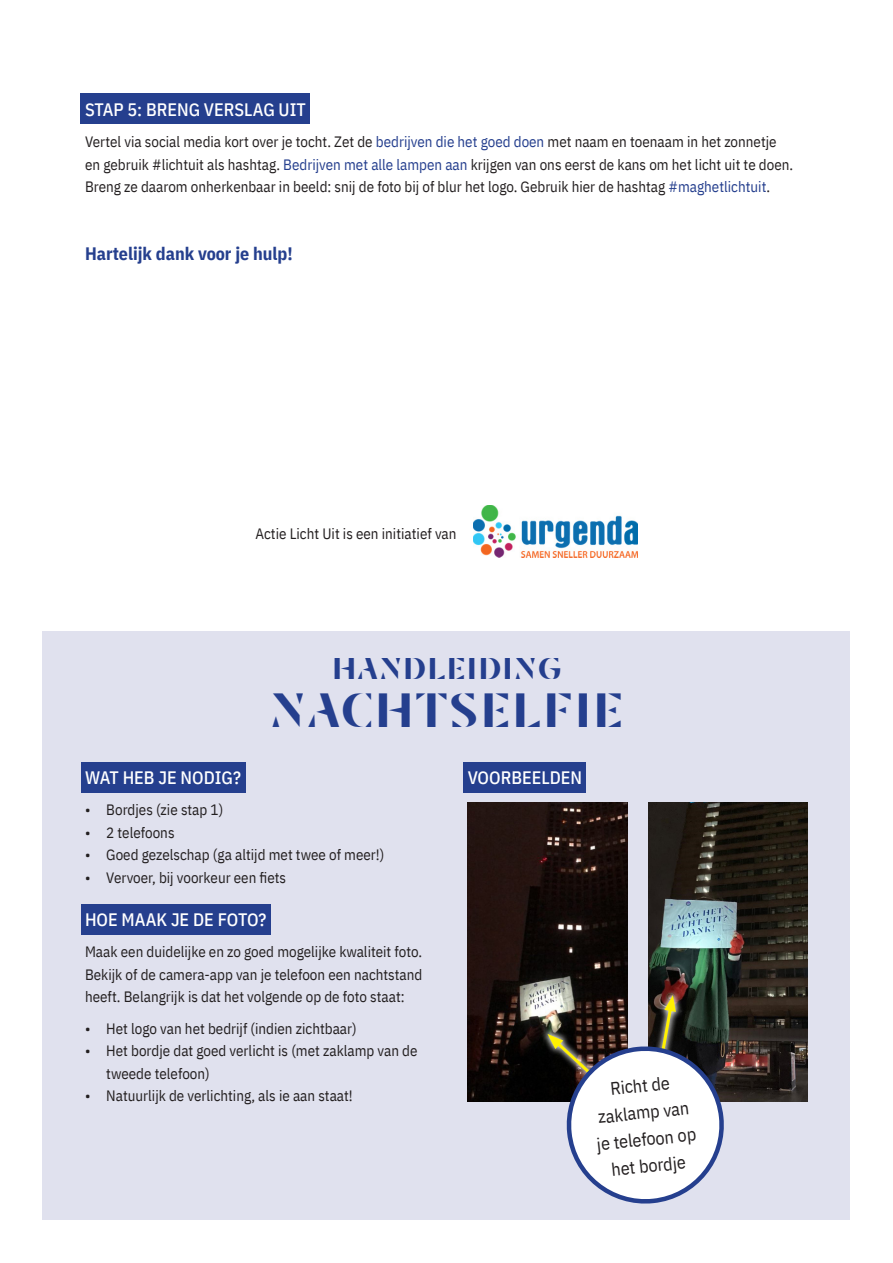
<style>
.page{position:relative;width:893px;height:1263px;background:#fff}
.page>*{position:absolute;margin:0;border:0;box-sizing:border-box;transform-origin:0 0}
.t1{font:48px "No Waste Stencil";color:#253f8e}
.t2{font:30px "No Waste Stencil";color:#253f8e}
.H4__stap{font:500 18px "IBM Plex Sans Cond";color:#fff}
.t3{font:18px/27px "IBM Plex Sans Cond";color:#231f20;text-align:center}
.t4{font:700 18px "IBM Plex Sans Cond";color:#253f8e}
.t5{font:15px/22.5px "IBM Plex Sans Cond";color:#231f20}
.s1{color:#253f8e}
</style>
<div class="page">
<div style="left:43px;top:631px;width:807px;height:589px;background:#e0e1ee"></div>
<div style="left:81px;top:94px;width:229px;height:30px;background:#253f8e"></div>
<div style="left:81px;top:762px;width:164px;height:30px;background:#253f8e"></div>
<div style="left:81px;top:904px;width:190px;height:30px;background:#253f8e"></div>
<div style="left:463px;top:762px;width:123px;height:30px;background:#253f8e"></div>
<img style="left:468px;top:803px;width:159px;height:298px">
<img style="left:648px;top:803px;width:160px;height:298px">
<svg style="left:540px;top:1027px;width:7px;height:75px"></svg>
<svg style="left:648px;top:988px;width:35px;height:7px"></svg>
<svg style="left:547px;top:995px;width:179px;height:209px"></svg>
<img style="left:473px;top:505px;width:164px;height:52px">
<p class="H4__stap" style="left:85px;top:96px;width:222px">STAP 5: BRENG VERSLAG UIT</p>
<p class="t5" style="left:85px;top:129px;width:710px">Vertel via social media kort over je tocht. Zet de <span class="s1">bedrijven die het goed doen</span> met naam en toenaam in het zonnetje en gebruik #lichtuit als hashtag. <span class="s1">Bedrijven met alle lampen aan</span> krijgen van ons eerst de kans om het licht uit te doen.<br>Breng ze daarom onherkenbaar in beeld: snij de foto bij of blur het logo. Gebruik hier de hashtag <span class="s1">#maghetlichtuit</span>.</p>
<h3 class="t4" style="left:85px;top:239px;width:209px">Hartelijk dank voor je hulp!</h3>
<p class="t5" style="left:255px;top:521px;width:203px">Actie Licht Uit is een initiatief van</p>
<p class="t2" style="left:331px;top:654px;width:232px">HANDLEIDING</p>
<p class="t1" style="left:269px;top:687px;width:357px">NACHTSELFIE</p>
<p class="H4__stap" style="left:85px;top:764px;width:157px">WAT HEB JE NODIG?</p>
<p class="t5" style="left:85px;top:797px;width:140px">• Bordjes (zie stap 1)</p>
<p class="t5" style="left:85px;top:820px;width:91px">• 2 telefoons</p>
<p class="t5" style="left:85px;top:842px;width:301px">• Goed gezelschap (ga altijd met twee of meer!)</p>
<p class="t5" style="left:85px;top:865px;width:203px">• Vervoer, bij voorkeur een fiets</p>
<p class="H4__stap" style="left:85px;top:906px;width:183px">HOE MAAK JE DE FOTO?</p>
<p class="t5" style="left:85px;top:939px;width:339px;text-align:justify">Maak een duidelijke en zo goed mogelijke kwaliteit foto.<br>Bekijk of de camera-app van je telefoon een nachtstand heeft. Belangrijk is dat het volgende op de foto staat:</p>
<p class="t5" style="left:85px;top:1016px;width:273px">• Het logo van het bedrijf (indien zichtbaar)</p>
<p class="t5" style="left:106px;top:1038px;width:313px;text-indent:-21px">• Het bordje dat goed verlicht is (met zaklamp van de tweede telefoon)</p>
<p class="t5" style="left:85px;top:1083px;width:269px">• Natuurlijk de verlichting, als ie aan staat!</p>
<p class="H4__stap" style="left:468px;top:764px;width:116px">VOORBEELDEN</p>
<p class="t3" style="left:590px;top:1076px;width:101px;rotate:-6deg">Richt de zaklamp van je telefoon op het bordje</p>
</div>
